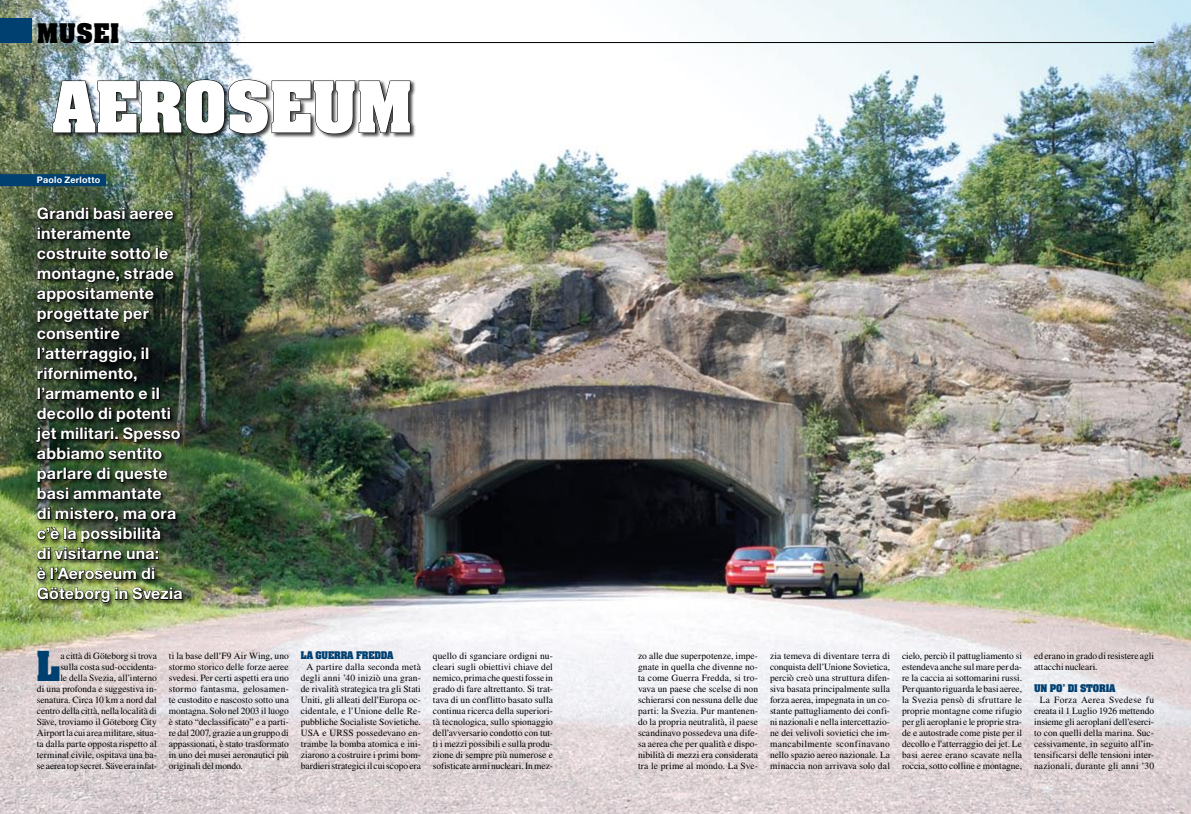
<style>
.page{position:relative;width:1191px;height:814px;background:#fff}
.page>*{position:absolute;margin:0;border:0;box-sizing:border-box;transform-origin:0 0}
.t1{font:700 60px "Aachen Std";color:#fff}
.t2{font:700 35.2px "Aachen Std";color:#004071}
.t3{font:700 23px "Aachen Std";letter-spacing:.02em;color:#000}
.t4{font:700 16px/20px "Helvetica Neue LT Std";letter-spacing:.015em;color:#fff}
.t5{font:9.5px/11px "Times LT Std";color:#000;text-align:justify}
.t6{font:700 9px "Aachen Std";letter-spacing:-.02em;color:#004071}
.t7{font:700 9px "Helvetica Neue LT Std";letter-spacing:.025em;color:#fff}
</style>
<div class="page">
<img style="left:0;top:0;width:1191px;height:814px">
<div style="left:35px;top:206px;width:153px;height:402px;background:#000;opacity:.75"></div>
<svg style="left:37px;top:207px;width:137px;height:13px;background:#1f2a1d"></svg>
<svg style="left:38px;top:227px;width:93px;height:13px"></svg>
<svg style="left:37px;top:247px;width:131px;height:13px;background:#1e271a"></svg>
<svg style="left:37px;top:267px;width:137px;height:35px;background:#232e1f"></svg>
<svg style="left:37px;top:308px;width:112px;height:32px;background:#1d261b"></svg>
<svg style="left:37px;top:347px;width:122px;height:53px;background:#141d15"></svg>
<svg style="left:36px;top:407px;width:144px;height:53px;background:#1f2d1c"></svg>
<svg style="left:37px;top:467px;width:131px;height:33px;background:#21311e"></svg>
<img style="left:37px;top:507px;width:139px;height:53px">
<svg style="left:37px;top:567px;width:118px;height:13px;background:#3f4e2a"></svg>
<svg style="left:37px;top:587px;width:146px;height:16px;background:#505d35"></svg>
<hr style="left:130px;top:42px;width:1024px;height:1px;background:#000">
<div style="left:0;top:18px;width:31px;height:25px;background:#004071"></div>
<div style="left:51px;top:78px;width:365px;height:61px;background:#000;opacity:.75"></div>
<svg style="left:53px;top:80px;width:357px;height:54px;background:#4d5151"></svg>
<div style="left:0;top:174px;width:106px;height:12px;background:#004071"></div>
<h3 class="t3" style="left:37px;top:16px;width:84px">MUSEI</h3>
<h1 class="t1" style="left:53px;top:64px;width:362px">AEROSEUM</h1>
<p class="t7" style="left:37px;top:174px;width:65px">Paolo Zerlotto</p>
<p class="t4" style="left:37px;top:203px;width:147px">Grandi basi aeree interamente costruite sotto le montagne, strade appositamente progettate per consentire l’atterraggio, il rifornimento, l’armamento e il decollo di potenti jet militari. Spesso abbiamo sentito parlare di queste basi ammantate<br>di mistero, ma ora c’è la possibilità<br>di visitarne una:<br>è l’Aeroseum di<br>Göteborg in Svezia</p>
<h2 class="t2" style="left:37px;top:640px;width:25px">L</h2>
<p class="t5" style="left:37px;top:650px;width:121px;text-align:right">a città di Göteborg si trova<br>sulla costa sud-occidenta-<br>le della Svezia, all’interno<br>di una profonda e suggestiva in&shy;senatura. Circa 10 km a nord dal centro della città, nella località di<br>Säve, troviamo il Göteborg City<br>Airport la cui area militare, situa&shy;ta dalla parte opposta rispetto al terminal civile, ospitava una ba&shy;se aerea top secret. Säve era infat-</p>
<p class="t5" style="left:169px;top:650px;width:121px">ti la base dell’F9 Air Wing, uno stormo storico delle forze aeree svedesi. Per certi aspetti era uno stormo fantasma, gelosamen&shy;te custodito e nascosto sotto una montagna. Solo nel 2003 il luogo è stato “declassificato” e a parti&shy;re dal 2007, grazie a un gruppo di appassionati, è stato trasformato in uno dei musei aeronautici più originali del mondo.</p>
<p class="t6" style="left:301px;top:648px;width:94px">LA GUERRA FREDDA</p>
<p class="t5" style="left:301px;top:661px;width:122px;text-align:center">A partire dalla seconda metà degli anni ’40 iniziò una gran&shy;de rivalità strategica tra gli Stati<br>Uniti, gli alleati dell’Europa oc&shy;cidentale, e l’Unione delle Re&shy;pubbliche Socialiste Sovietiche.<br>USA e URSS possedevano en&shy;trambe la bomba atomica e ini&shy;ziarono a costruire i primi bom&shy;bardieri strategici il cui scopo era</p>
<p class="t5" style="left:433px;top:650px;width:121px">quello di sganciare ordigni nu&shy;cleari sugli obiettivi chiave del nemico, prima che questi fosse in grado di fare altrettanto. Si trat&shy;tava di un conflitto basato sulla continua ricerca della superiori&shy;tà tecnologica, sullo spionaggio dell’avversario condotto con tut&shy;ti i mezzi possibili e sulla produ&shy;zione di sempre più numerose e sofisticate armi nucleari. In mez-</p>
<p class="t5" style="left:638px;top:650px;width:122px">zo alle due superpotenze, impe&shy;gnate in quella che divenne no&shy;ta come Guerra Fredda, si tro&shy;vava un paese che scelse di non schierarsi con nessuna delle due parti: la Svezia. Pur mantenen&shy;do la propria neutralità, il paese scandinavo possedeva una dife&shy;sa aerea che per qualità e dispo&shy;nibilità di mezzi era considerata tra le prime al mondo. La Sve-</p>
<p class="t5" style="left:770px;top:650px;width:121px">zia temeva di diventare terra di conquista dell’Unione Sovietica, perciò creò una struttura difen&shy;siva basata principalmente sulla forza aerea, impegnata in un co&shy;stante pattugliamento dei confi&shy;ni nazionali e nella intercettazio&shy;ne dei velivoli sovietici che im&shy;mancabilmente sconfinavano nello spazio aereo nazionale. La minaccia non arrivava solo dal</p>
<p class="t5" style="left:902px;top:650px;width:121px">cielo, perciò il pattugliamento si estendeva anche sul mare per da&shy;re la caccia ai sottomarini russi.<br>Per quanto riguarda le basi aeree, la Svezia pensò di sfruttare le proprie montagne come rifugio per gli aeroplani e le proprie stra&shy;de e autostrade come piste per il decollo e l’atterraggio dei jet. Le basi aeree erano scavate nella roccia, sotto colline e montagne,</p>
<p class="t5" style="left:1034px;top:650px;width:121px">ed erano in grado di resistere agli attacchi nucleari.</p>
<p class="t6" style="left:1034px;top:681px;width:83px">UN PO’ DI STORIA</p>
<p class="t5" style="left:1034px;top:694px;width:121px;text-align:center">La Forza Aerea Svedese fu creata il 1 Luglio 1926 mettendo insieme gli aeroplani dell’eserci&shy;to con quelli della marina. Suc&shy;cessivamente, in seguito all’in&shy;tensificarsi delle tensioni inter&shy;nazionali, durante gli anni ’30</p>
</div>
